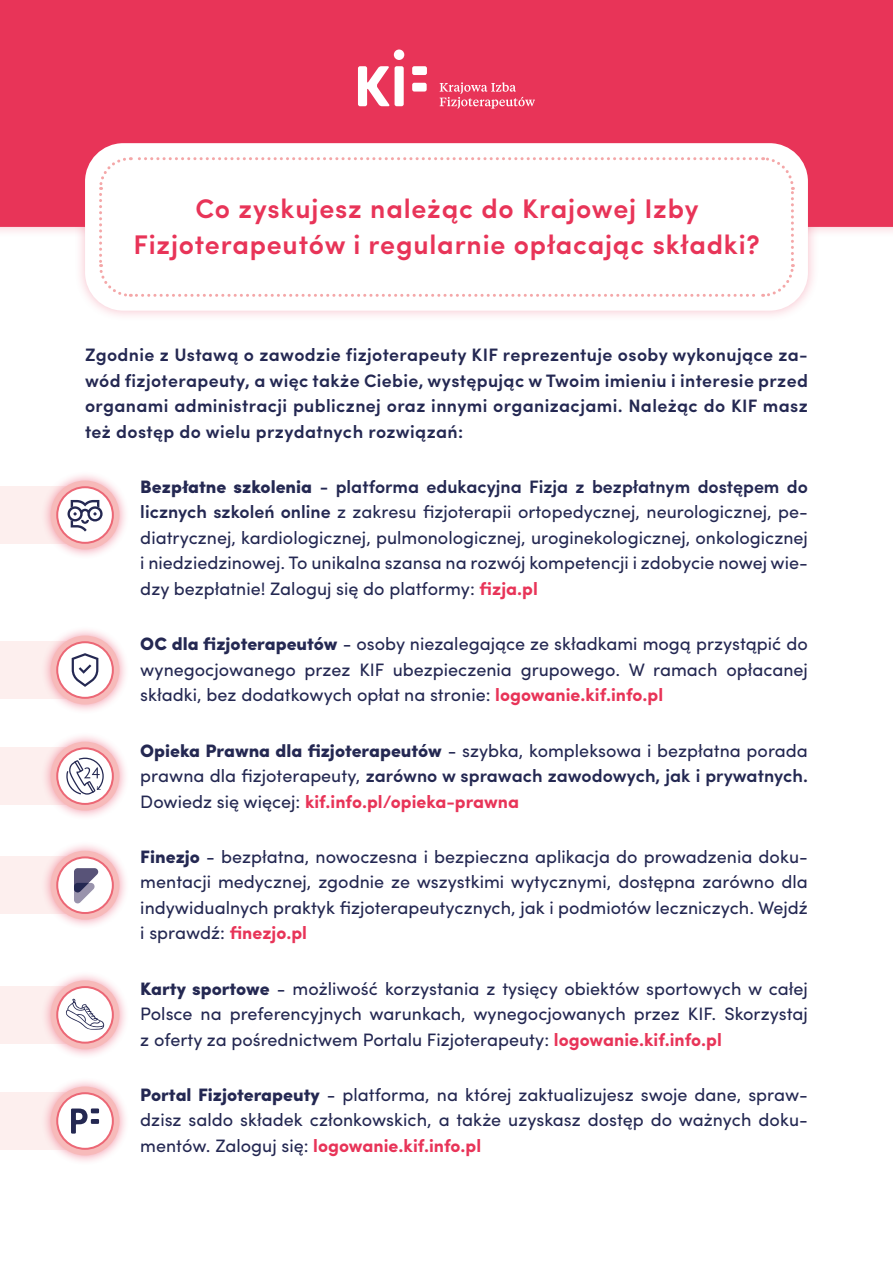
<style>
.page{position:relative;width:893px;height:1263px;background:#fff}
.page>*{position:absolute;margin:0;border:0;box-sizing:border-box;transform-origin:0 0}
.t1{font:600 27px/36px "Sofia Pro";letter-spacing:.03em;color:#e83458;text-align:center}
.t2{font:18px/25.5px "Sofia Pro";color:#242852;text-align:justify}
.t3{font:600 18px/25.5px "Sofia Pro";letter-spacing:.02em;color:#242852;text-align:justify}
.s1{font-weight:900}
.s2{font-weight:600}
.s3{font-weight:700;color:#e83458}
</style>
<div class="page">
<div style="left:0;top:0;width:893px;height:227px;background:#e83458"></div>
<svg style="left:358px;top:66px;width:32px;height:40px"></svg>
<div style="left:395px;top:66px;width:9px;height:40px;background:#fff;border-radius:2px"></div>
<div style="left:412px;top:66px;width:15px;height:9px;background:#fff;border-radius:2px"></div>
<div style="left:412px;top:83px;width:15px;height:9px;background:#fff;border-radius:2px"></div>
<svg style="left:440px;top:82px;width:95px;height:27px;background:#ec5d79"></svg>
<div style="left:394px;top:50px;width:10px;height:10px;background:#fff;border-radius:50%"></div>
<div style="left:74px;top:132px;width:745px;height:190px;background:#e83458;opacity:.3"></div>
<div style="left:85px;top:143px;width:723px;height:168px;background:#fff;border-radius:38px"></div>
<svg style="left:99px;top:157px;width:696px;height:140px"></svg>
<div style="left:0;top:1092px;width:85px;height:58px;background:#fdefee"></div>
<div style="left:40px;top:1077px;width:90px;height:88px;background:#e83458;opacity:.5"></div>
<div style="left:51px;top:1086px;width:69px;height:69px;background:#f7baba;border-radius:50%"></div>
<div style="left:57px;top:1093px;width:56px;height:56px;background:#fff;border-radius:50%"></div>
<div style="left:56px;top:1092px;width:58px;height:58px;border:2px solid #ec6775;border-radius:50%"></div>
<svg style="left:71px;top:1108px;width:17px;height:25px"></svg>
<div style="left:91px;top:1108px;width:8px;height:5px;background:#242852"></div>
<div style="left:91px;top:1119px;width:8px;height:5px;background:#242852"></div>
<div style="left:0;top:747px;width:85px;height:58px;background:#fdefee"></div>
<div style="left:40px;top:732px;width:90px;height:88px;background:#e83458;opacity:.5"></div>
<div style="left:51px;top:742px;width:69px;height:69px;background:#f7baba;border-radius:50%"></div>
<svg style="left:57px;top:748px;width:56px;height:56px"></svg>
<div style="left:56px;top:747px;width:58px;height:58px;border:2px solid #ec6775;border-radius:50%"></div>
<svg style="left:66px;top:758px;width:38px;height:37px"></svg>
<div style="left:0;top:856px;width:85px;height:58px;background:#fdefee"></div>
<div style="left:40px;top:841px;width:90px;height:88px;background:#e83458;opacity:.5"></div>
<div style="left:51px;top:851px;width:69px;height:69px;background:#f7baba;border-radius:50%"></div>
<div style="left:57px;top:857px;width:56px;height:56px;background:#fff;border-radius:50%"></div>
<div style="left:56px;top:856px;width:58px;height:58px;border:2px solid #ec6775;border-radius:50%"></div>
<svg style="left:74px;top:868px;width:24px;height:36px"></svg>
<div style="left:0;top:486px;width:85px;height:58px;background:#fdefee"></div>
<div style="left:40px;top:471px;width:90px;height:88px;background:#e83458;opacity:.5"></div>
<div style="left:51px;top:480px;width:69px;height:69px;background:#f7baba;border-radius:50%"></div>
<div style="left:57px;top:487px;width:56px;height:56px;background:#fff;border-radius:50%"></div>
<div style="left:56px;top:486px;width:58px;height:58px;border:2px solid #ec6775;border-radius:50%"></div>
<svg style="left:67px;top:500px;width:36px;height:31px"></svg>
<div style="left:0;top:986px;width:85px;height:58px;background:#fdefee"></div>
<div style="left:40px;top:970px;width:90px;height:89px;background:#e83458;opacity:.5"></div>
<div style="left:51px;top:980px;width:69px;height:69px;background:#f7baba;border-radius:50%"></div>
<svg style="left:57px;top:987px;width:56px;height:56px"></svg>
<div style="left:56px;top:986px;width:58px;height:58px;border:2px solid #ec6775;border-radius:50%"></div>
<svg style="left:65px;top:999px;width:40px;height:31px"></svg>
<div style="left:0;top:641px;width:85px;height:58px;background:#fdefee"></div>
<div style="left:40px;top:626px;width:90px;height:88px;background:#e83458;opacity:.5"></div>
<div style="left:51px;top:635px;width:69px;height:69px;background:#f7baba;border-radius:50%"></div>
<div style="left:57px;top:642px;width:56px;height:56px;background:#fff;border-radius:50%"></div>
<div style="left:56px;top:641px;width:58px;height:58px;border:2px solid #ec6775;border-radius:50%"></div>
<svg style="left:72px;top:653px;width:26px;height:34px"></svg>
<h1 class="t1" style="left:133px;top:188px;width:628px">Co zyskujesz należąc do Krajowej Izby<br>Fizjoterapeutów i regularnie opłacając składki?</h1>
<p class="t3" style="left:85px;top:341px;width:724px">Zgodnie z Ustawą o zawodzie fizjoterapeuty KIF reprezentuje osoby wykonujące za&shy;wód fizjoterapeuty, a więc także Ciebie, występując w Twoim imieniu i interesie przed organami administracji publicznej oraz innymi organizacjami. Należąc do KIF masz też dostęp do wielu przydatnych rozwiązań:</p>
<p class="t2" style="left:140px;top:473px;width:669px"><span class="s1">Bezpłatne szkolenia</span> <span class="s2">- platforma edukacyjna Fizja z bezpłatnym dostępem do licznych szkoleń online</span> z zakresu fizjoterapii ortopedycznej, neurologicznej, pe&shy;diatrycznej, kardiologicznej, pulmonologicznej, uroginekologicznej, onkologicznej i niedziedzinowej. To unikalna szansa na rozwój kompetencji i zdobycie nowej wie&shy;dzy bezpłatnie! Zaloguj się do platformy: <span class="s3">fizja.pl</span></p>
<p class="t2" style="left:140px;top:630px;width:669px"><span class="s1">OC dla fizjoterapeutów</span> - osoby niezalegające ze składkami mogą przystąpić do wynegocjowanego przez KIF ubezpieczenia grupowego. W ramach opłacanej składki, bez dodatkowych opłat na stronie: <span class="s3">logowanie.kif.info.pl</span></p>
<p class="t2" style="left:140px;top:736px;width:669px"><span class="s1">Opieka Prawna dla fizjoterapeutów</span> - szybka, kompleksowa i bezpłatna porada prawna dla fizjoterapeuty, <span class="s2">zarówno w sprawach zawodowych, jak i prywatnych.<br></span>Dowiedz się więcej: <span class="s3">kif.info.pl/opieka-prawna</span></p>
<p class="t2" style="left:140px;top:842px;width:669px"><span class="s1">Finezjo</span> - bezpłatna, nowoczesna i bezpieczna aplikacja do prowadzenia doku&shy;mentacji medycznej, zgodnie ze wszystkimi wytycznymi, dostępna zarówno dla indywidualnych praktyk fizjoterapeutycznych, jak i podmiotów leczniczych. Wejdź i sprawdź: <span class="s3">finezjo.pl</span></p>
<p class="t2" style="left:140px;top:974px;width:669px"><span class="s1">Karty sportowe</span> - możliwość korzystania z tysięcy obiektów sportowych w całej Polsce na preferencyjnych warunkach, wynegocjowanych przez KIF. Skorzystaj z oferty za pośrednictwem Portalu Fizjoterapeuty: <span class="s3">logowanie.kif.info.pl</span></p>
<p class="t2" style="left:140px;top:1080px;width:669px"><span class="s1">Portal Fizjoterapeuty</span> - platforma, na której zaktualizujesz swoje dane, spraw&shy;dzisz saldo składek członkowskich, a także uzyskasz dostęp do ważnych doku&shy;mentów. Zaloguj się: <span class="s3">logowanie.kif.info.pl</span></p>
</div>
